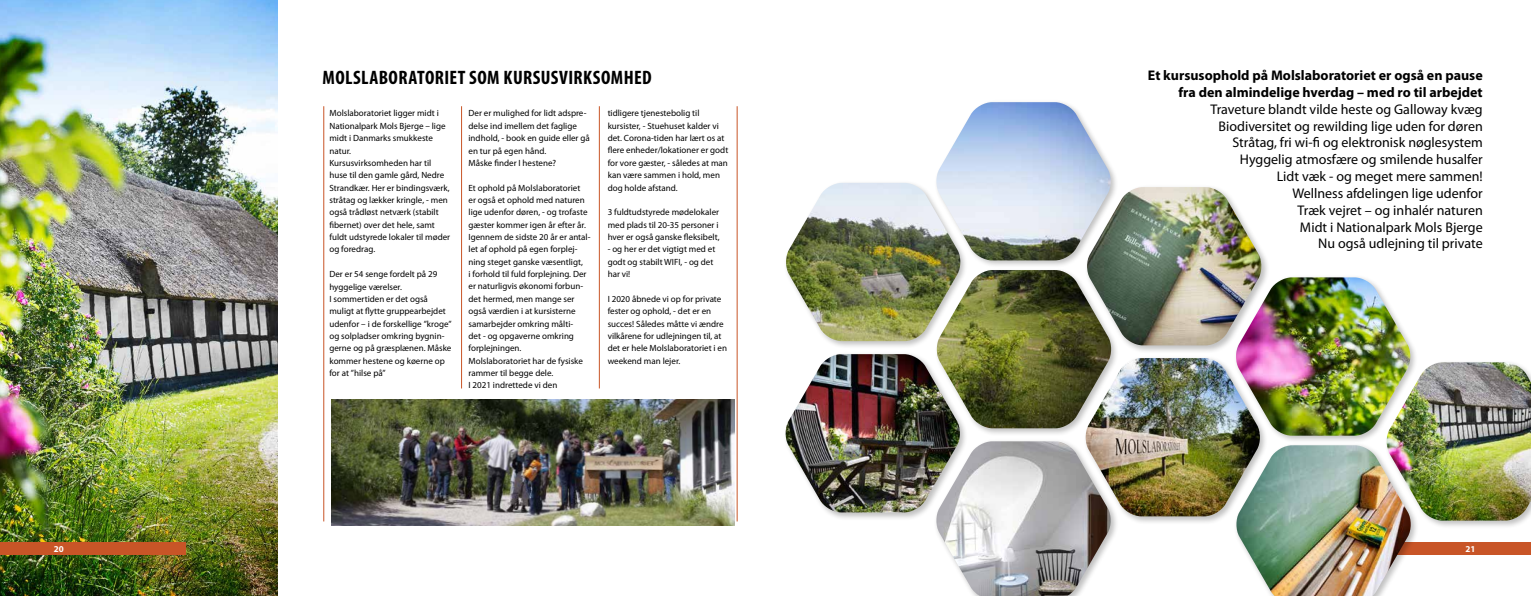
<style>
.page{position:relative;width:1531px;height:596px;background:#fff}
.page>*{position:absolute;margin:0;border:0;box-sizing:border-box;transform-origin:0 0}
.t1{font:700 condensed 19.5px "Myriad Pro";letter-spacing:.02em;color:#000}
.t2{font:14px/16.8px "Myriad Pro";color:#000;text-align:right}
.t3{font:700 14px/16.8px "Myriad Pro";color:#000;text-align:right}
.t4{font:9px/12.3px "Myriad Pro";color:#000}
.t5{font:700 9px "Myriad Pro";color:#fff}
</style>
<div class="page">
<div style="left:1345px;top:541px;width:186px;height:13px;background:#c85527"></div>
<img style="left:0;top:0;width:278px;height:595px">
<div style="left:0;top:541px;width:186px;height:13px;background:#c85527"></div>
<hr style="left:323px;top:106px;width:1px;height:415px;background:#c85527">
<hr style="left:461px;top:106px;width:1px;height:282px;background:#c85527">
<hr style="left:599px;top:106px;width:1px;height:282px;background:#c85527">
<hr style="left:737px;top:106px;width:1px;height:415px;background:#c85527">
<img style="left:332px;top:399px;width:402px;height:125px">
<div style="left:1084px;top:184px;width:185px;height:169px;background:#000;opacity:.25"></div>
<img style="left:1119px;top:187px;width:143px;height:158px">
<div style="left:1233px;top:274px;width:298px;height:254px;background:#000;opacity:.25"></div>
<img style="left:1235px;top:277px;width:296px;height:243px">
<div style="left:934px;top:438px;width:185px;height:157px;background:#000;opacity:.25"></div>
<img style="left:935px;top:441px;width:176px;height:154px">
<div style="left:1234px;top:442px;width:185px;height:153px;background:#000;opacity:.25"></div>
<img style="left:1235px;top:445px;width:176px;height:150px">
<div style="left:783px;top:99px;width:336px;height:337px;background:#000;opacity:.25"></div>
<img style="left:785px;top:102px;width:327px;height:326px">
<div style="left:783px;top:351px;width:185px;height:169px;background:#000;opacity:.25"></div>
<img style="left:785px;top:354px;width:176px;height:158px">
<div style="left:1083px;top:355px;width:185px;height:169px;background:#000;opacity:.25"></div>
<img style="left:1084px;top:358px;width:177px;height:158px">
<h1 class="t1" style="left:323px;top:66px;width:331px">MOLSLABORATORIET SOM KURSUSVIRKSOMHED</h1>
<h2 class="t3" style="left:1148px;top:67px;width:336px">Et kursusophold på Molslaboratoriet er også en pause fra den almindelige hverdag – med ro til arbejdet</h2>
<p class="t2" style="left:1210px;top:100px;width:274px">Traveture blandt vilde heste og Galloway kvæg Biodiversitet og rewilding lige uden for døren Stråtag, fri wi-fi og elektronisk nøglesystem Hyggelig atmosfære og smilende husalfer<br>Lidt væk - og meget mere sammen!<br>Wellness afdelingen lige udenfor<br>Træk vejret – og inhalér naturen<br>Midt i Nationalpark Mols Bjerge<br>Nu også udlejning til private</p>
<p class="t4" style="left:468px;top:107px;width:123px">Der er mulighed for lidt adspre&shy;delse ind imellem det faglige indhold, - book en guide eller gå en tur på egen hånd.<br>Måske finder I hestene?</p>
<p class="t4" style="left:468px;top:181px;width:123px">Et ophold på Molslaboratoriet<br>er også et ophold med naturen lige udenfor døren, - og trofaste gæster kommer igen år efter år.<br>Igennem de sidste 20 år er antal&shy;let af ophold på egen forplej&shy;ning steget ganske væsentligt,<br>i forhold til fuld forplejning. Der er naturligvis økonomi forbun&shy;det hermed, men mange ser også værdien i at kursisterne samarbejder omkring målti-<br>det - og opgaverne omkring forplejningen.<br>Molslaboratoriet har de fysiske rammer til begge dele.<br>I 2021 indrettede vi den</p>
<p class="t4" style="left:608px;top:107px;width:122px">tidligere tjenestebolig til kursister, - Stuehuset kalder vi det. Corona-tiden har lært os at flere enheder/lokationer er godt for vore gæster, - således at man kan være sammen i hold, men dog holde afstand.</p>
<p class="t4" style="left:608px;top:206px;width:113px;text-align:justify">3 fuldtudstyrede mødelokaler med plads til 20-35 personer i hver er også ganske fleksibelt,</p>
<p class="t4" style="left:608px;top:243px;width:109px">- og her er det vigtigt med et godt og stabilt WIFI, - og det har vi!</p>
<p class="t4" style="left:608px;top:292px;width:121px">I 2020 åbnede vi op for private fester og ophold, - det er en succes! Således måtte vi ændre vilkårene for udlejningen til, at det er hele Molslaboratoriet i en weekend man lejer.</p>
<p class="t4" style="left:329px;top:107px;width:122px">Molslaboratoriet ligger midt i<br>Nationalpark Mols Bjerge – lige midt i Danmarks smukkeste natur.<br>Kursusvirksomheden har til huse til den gamle gård, Nedre<br>Strandkær. Her er bindingsværk, stråtag og lækker kringle, - men også trådløst netværk (stabilt fibernet) over det hele, samt fuldt udstyrede lokaler til møder og foredrag.</p>
<p class="t4" style="left:329px;top:268px;width:124px">Der er 54 senge fordelt på 29 hyggelige værelser.<br>I sommertiden er det også muligt at flytte gruppearbejdet udenfor – i de forskellige ”kroge” og solpladser omkring bygnin&shy;gerne og på græsplænen. Måske kommer hestene og køerne op for at ”hilse på”</p>
<p class="t5" style="left:54px;top:542px;width:11px">20</p>
<p class="t5" style="left:1465px;top:542px;width:11px">21</p>
</div>
